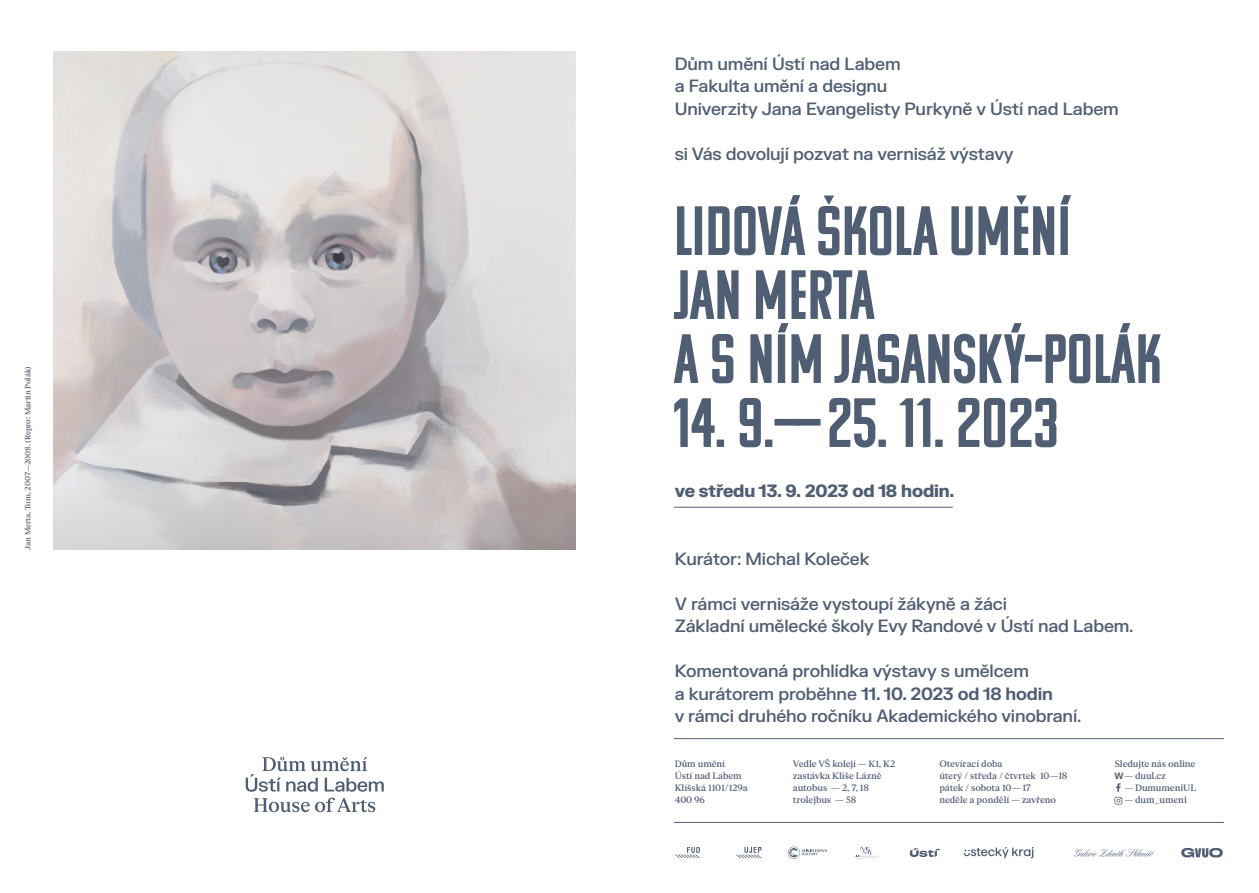
<style>
.page{position:relative;width:1259px;height:893px;background:#fff}
.page>*{position:absolute;margin:0;border:0;box-sizing:border-box;transform-origin:0 0}
.t1{font:69.6px/64.1px "Komu A";color:#505e74}
.t2{font:500 17.25px/22.5px "FK Grotesk";letter-spacing:-.01em;color:#505e74}
.t3{font:900 17.25px "FK Grotesk";letter-spacing:-.01em;color:#505e74}
.t4{font:500 9px/12px "FK Roman Standard";letter-spacing:-.01em;color:#505e74}
.t5{font:500 7.5px "FK Roman Standard";letter-spacing:-.01em;color:#505e74}
.s1{font-family:"Komu B"}
.s2{font-weight:700}
.s3{font-family:"FK Grotesk";font-weight:700}
</style>
<div class="page">
<hr style="left:674px;top:738px;width:550px;height:1px;background:#505e74">
<hr style="left:674px;top:822px;width:550px;height:1px;background:#505e74">
<svg style="left:1114px;top:783px;width:8px;height:21px"></svg>
<svg style="left:788px;top:847px;width:39px;height:12px"></svg>
<svg style="left:675px;top:847px;width:25px;height:11px"></svg>
<svg style="left:736px;top:847px;width:25px;height:11px"></svg>
<svg style="left:854px;top:847px;width:25px;height:12px"></svg>
<svg style="left:910px;top:848px;width:31px;height:9px"></svg>
<svg style="left:964px;top:847px;width:69px;height:11px"></svg>
<svg style="left:1074px;top:849px;width:81px;height:7px"></svg>
<svg style="left:1181px;top:848px;width:41px;height:9px"></svg>
<img style="left:54px;top:51px;width:522px;height:499px">
<svg style="left:254px;top:798px;width:121px;height:14px"></svg>
<svg style="left:246px;top:757px;width:138px;height:35px"></svg>
<hr style="left:674px;top:507px;width:278px;height:1px;background:#505e74">
<p class="t5" style="left:22px;top:550px;width:185px;rotate:-90deg">Jan Merta, Tom, 2007—2008. (Repro: Martin Polák)</p>
<p class="t2" style="left:675px;top:51px;width:445px">Dům umění Ústí nad Labem<br>a Fakulta umění a designu<br>Univerzity Jana Evangelisty Purkyně v Ústí nad Labem</p>
<p class="t2" style="left:675px;top:141px;width:340px">si Vás dovolují pozvat na vernisáž výstavy</p>
<h1 class="t1" style="left:674px;top:199px;width:489px">LIDOVÁ ŠKOLA UMĚNÍ<br>JAN ME<span class="s1">R</span>TA<br>A S NÍ<span class="s1">M J</span>ASAN<span class="s1">SK</span>Ý–POLÁK</h1>
<h1 class="t1" style="left:674px;top:391px;width:386px"><span class="s1">1</span>4. 9.——2<span class="s1">5</span>. 11. 2023</h1>
<p class="t3" style="left:675px;top:478px;width:281px">ve středu 13. 9. 2023 od 18 hodin.</p>
<p class="t2" style="left:675px;top:546px;width:196px">Kurátor: Michal Koleček</p>
<p class="t2" style="left:675px;top:591px;width:460px">V rámci vernisáže vystoupí žákyně a žáci<br>Základní umělecké školy Evy Randové v Ústí nad Labem.</p>
<p class="t2" style="left:675px;top:659px;width:408px">Komentovaná prohlídka výstavy s umělcem<br>a kurátorem proběhne <span class="s2">11. 10. 2023 od 18 hodin<br></span>v rámci druhého ročníku Akademického vinobraní.</p>
<p class="t4" style="left:793px;top:757px;width:104px">Vedle VŠ kolejí — K1, K2 zastávka Klíše Lázně autobus — 2, 7, 18 trolejbus — 58</p>
<p class="t4" style="left:675px;top:757px;width:75px">Dům umění<br>Ústí nad Labem<br>Klíšská 1101/129a<br>400 96</p>
<p class="t4" style="left:939px;top:757px;width:130px">Otevírací doba<br>úterý / středa / čtvrtek 10—18 pátek / sobota 10— 17<br>neděle a pondělí — zavřeno</p>
<p class="t4" style="left:1114px;top:757px;width:83px">Sledujte nás online<br><span class="s3">W</span> — duul.cz</p>
<p class="t4" style="left:1124px;top:781px;width:73px">— DumumeniUL</p>
<p class="t4" style="left:1124px;top:793px;width:64px">— dum_umeni</p>
</div>
